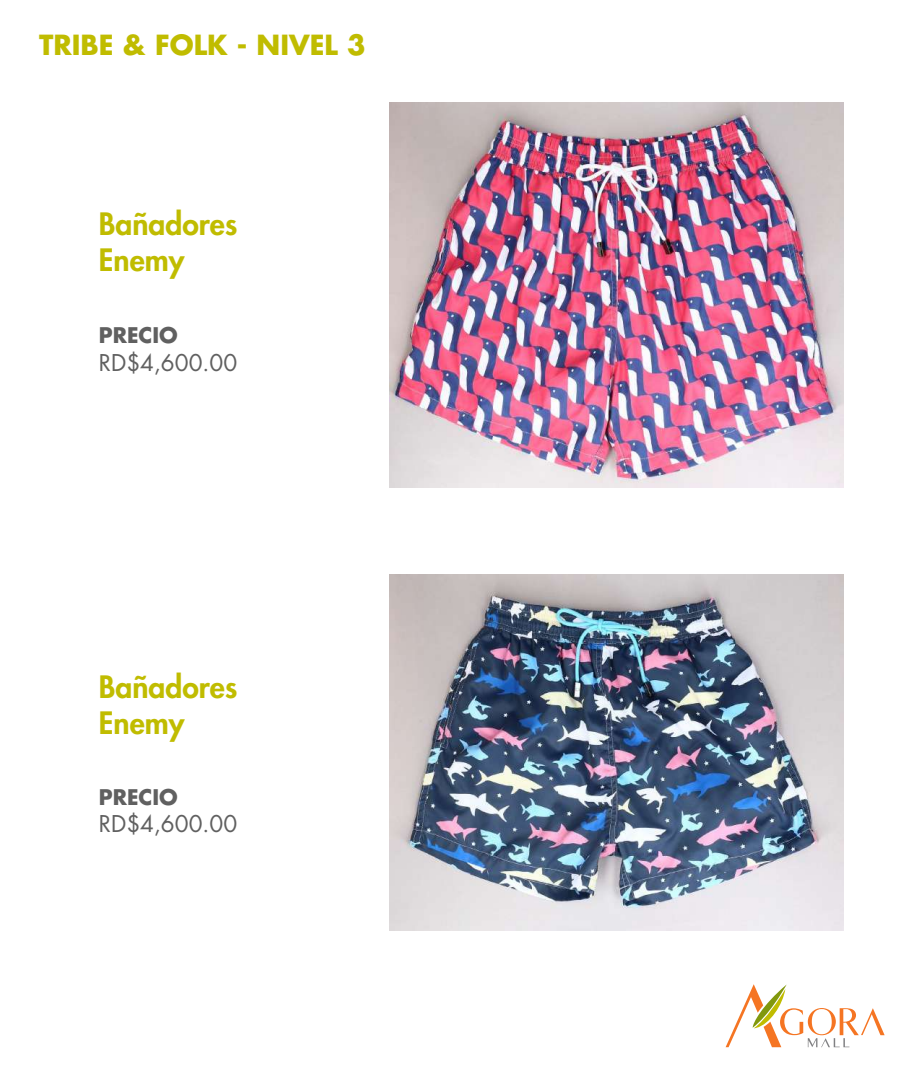
<style>
.page{position:relative;width:918px;height:1080px;background:#fff}
.page>*{position:absolute;margin:0;border:0;box-sizing:border-box;transform-origin:0 0}
.t1{font:800 30px/36px "Futura Std";color:#c0bc00}
.t2{font:700 27px "Futura Std";color:#c0bc00}
.t3{font:22.5px "Futura Std";color:#606060}
.t4{font:700 21px "Futura Std";color:#606060}
</style>
<div class="page">
<svg style="left:726px;top:984px;width:159px;height:63px"></svg>
<img style="left:390px;top:103px;width:454px;height:385px">
<img style="left:390px;top:575px;width:454px;height:356px">
<p class="t2" style="left:39px;top:26px;width:328px">TRIBE &amp; FOLK - NIVEL 3</p>
<p class="t1" style="left:99px;top:206px;width:140px">Bañadores<br>Enemy</p>
<p class="t4" style="left:99px;top:321px;width:81px">PRECIO</p>
<p class="t3" style="left:99px;top:348px;width:140px">RD$4,600.00</p>
<p class="t1" style="left:99px;top:669px;width:140px">Bañadores<br>Enemy</p>
<p class="t4" style="left:99px;top:783px;width:81px">PRECIO</p>
<p class="t3" style="left:99px;top:810px;width:140px">RD$4,600.00</p>
</div>
